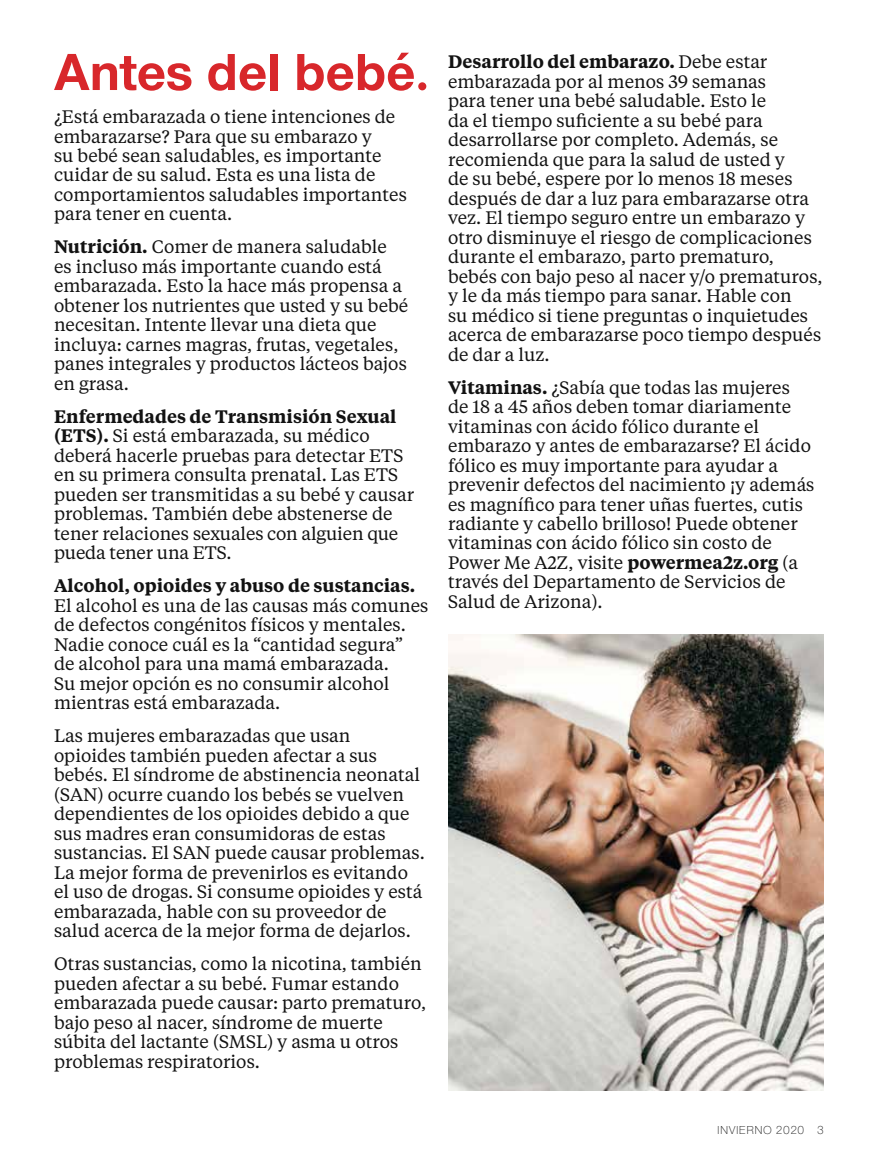
<style>
.page{position:relative;width:878px;height:1161px;background:#fff}
.page>*{position:absolute;margin:0;border:0;box-sizing:border-box;transform-origin:0 0}
.t1{font:700 54px "UHC Sans";color:#d8272b}
.t2{font:18px/19.5px "UHC Serif Text";color:#121212}
.t3{font:600 18px "UHC Serif Text";color:#121212}
.t4{font:300 12px "UHC Sans";letter-spacing:.04em;color:#121212}
.s1{font-weight:600}
</style>
<div class="page">
<img style="left:448px;top:634px;width:376px;height:457px">
<h1 class="t1" style="left:54px;top:36px;width:377px">Antes del bebé.</h1>
<p class="t2" style="left:54px;top:106px;width:354px">¿Está embarazada o tiene intenciones de embarazarse? Para que su embarazo y<br>su bebé sean saludables, es importante cuidar de su salud. Esta es una lista de comportamientos saludables importantes para tener en cuenta.</p>
<p class="t2" style="left:54px;top:237px;width:356px"><span class="s1">Nutrición.</span> Comer de manera saludable es incluso más importante cuando está embarazada. Esto la hace más propensa a obtener los nutrientes que usted y su bebé necesitan. Intente llevar una dieta que incluya: carnes magras, frutas, vegetales, panes integrales y productos lácteos bajos en grasa.</p>
<p class="t2" style="left:54px;top:406px;width:361px"><span class="s1">Enfermedades de Transmisión Sexual (ETS).</span> Si está embarazada, su médico deberá hacerle pruebas para detectar ETS en su primera consulta prenatal. Las ETS pueden ser transmitidas a su bebé y causar problemas. También debe abstenerse de tener relaciones sexuales con alguien que pueda tener una ETS.</p>
<p class="t3" style="left:54px;top:573px;width:362px">Alcohol, opioides y abuso de sustancias.</p>
<p class="t2" style="left:54px;top:595px;width:376px">El alcohol es una de las causas más comunes de defectos congénitos físicos y mentales.<br>Nadie conoce cuál es la “cantidad segura”<br>de alcohol para una mamá embarazada.<br>Su mejor opción es no consumir alcohol mientras está embarazada.</p>
<p class="t2" style="left:54px;top:725px;width:372px">Las mujeres embarazadas que usan opioides también pueden afectar a sus bebés. El síndrome de abstinencia neonatal (SAN) ocurre cuando los bebés se vuelven dependientes de los opioides debido a que sus madres eran consumidoras de estas sustancias. El SAN puede causar problemas.<br>La mejor forma de prevenirlos es evitando el uso de drogas. Si consume opioides y está embarazada, hable con su proveedor de salud acerca de la mejor forma de dejarlos.</p>
<p class="t2" style="left:54px;top:953px;width:373px">Otras sustancias, como la nicotina, también pueden afectar a su bebé. Fumar estando embarazada puede causar: parto prematuro, bajo peso al nacer, síndrome de muerte súbita del lactante (SMSL) y asma u otros problemas respiratorios.</p>
<p class="t2" style="left:448px;top:51px;width:376px"><span class="s1">Desarrollo del embarazo.</span> Debe estar embarazada por al menos 39 semanas<br>para tener una bebé saludable. Esto le<br>da el tiempo suficiente a su bebé para desarrollarse por completo. Además, se recomienda que para la salud de usted y<br>de su bebé, espere por lo menos 18 meses después de dar a luz para embarazarse otra vez. El tiempo seguro entre un embarazo y otro disminuye el riesgo de complicaciones durante el embarazo, parto prematuro, bebés con bajo peso al nacer y/o prematuros, y le da más tiempo para sanar. Hable con<br>su médico si tiene preguntas o inquietudes acerca de embarazarse poco tiempo después de dar a luz.</p>
<p class="t2" style="left:448px;top:377px;width:368px"><span class="s1">Vitaminas.</span> ¿Sabía que todas las mujeres de 18 a 45 años deben tomar diariamente vitaminas con ácido fólico durante el embarazo y antes de embarazarse? El ácido fólico es muy importante para ayudar a prevenir defectos del nacimiento ¡y además es magnífico para tener uñas fuertes, cutis radiante y cabello brilloso! Puede obtener vitaminas con ácido fólico sin costo de Power Me A2Z, visite <span class="s1">powermea2z.org</span> (a través del Departamento de Servicios de Salud de Arizona).</p>
<p class="t4" style="left:717px;top:1122px;width:108px">INVIERNO 2020 3</p>
</div>
